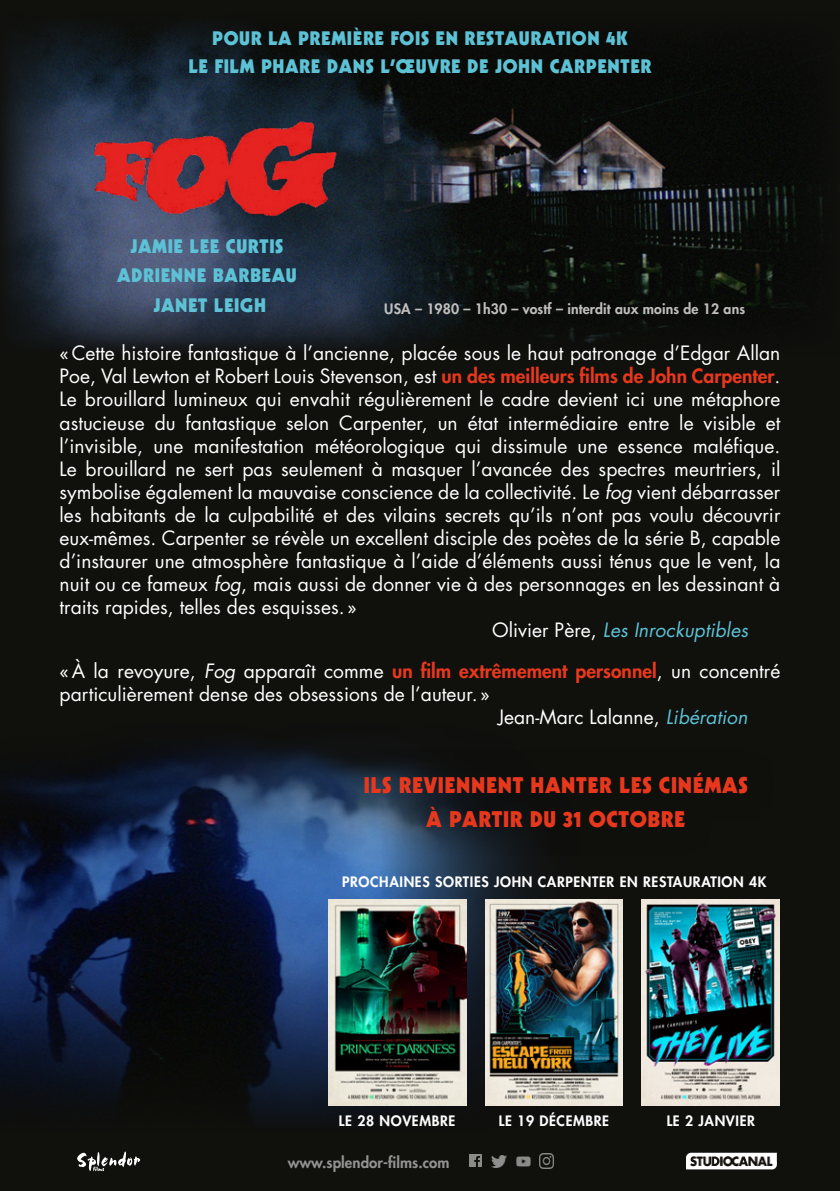
<style>
.page{position:relative;width:840px;height:1191px;background:#fff}
.page>*{position:absolute;margin:0;border:0;box-sizing:border-box;transform-origin:0 0}
.t1{font:900 22px/34px "Kabel LT Std";letter-spacing:.03em;color:#e7381d;text-align:center}
.t2{font:19.2px "Futura Std";color:#fff}
.t3{font:italic 19.2px "Futura Std";color:#5dc2d5}
.t4{font:900 19px/29.4px "Kabel LT Std";letter-spacing:.035em;color:#5dc2d5;text-align:center}
.t5{font:800 15px "Futura Std";letter-spacing:.005em;color:#fff}
.t6{font:800 14px "Futura Std";letter-spacing:.045em;color:#fff}
.t7{font:800 14px "Futura Std";letter-spacing:.01em;color:#c1bebe}
.s1{font-weight:800;color:#e7381d}
.s2{font-style:italic}
.s3{font-style:normal;color:#fff}
.s4{font-style:italic;color:#5dc2d5}
</style>
<div class="page">
<div style="left:0;top:0;width:839px;height:1191px;background:#10100d"></div>
<img style="left:2px;top:26px;width:820px;height:316px">
<img style="left:0;top:745px;width:616px;height:372px">
<div style="left:46px;top:331px;width:748px;height:324px;background:#10100d"></div>
<div style="left:334px;top:745px;width:442px;height:113px;background:#0d0d0a;opacity:.9"></div>
<svg style="left:469px;top:1154px;width:12px;height:12px"></svg>
<img style="left:491px;top:1155px;width:14px;height:12px">
<img style="left:516px;top:1156px;width:15px;height:11px">
<img style="left:539px;top:1153px;width:14px;height:15px">
<svg style="left:77px;top:1151px;width:63px;height:20px"></svg>
<img style="left:686px;top:1153px;width:89px;height:16px">
<img style="left:641px;top:899px;width:138px;height:206px">
<img style="left:485px;top:899px;width:137px;height:206px">
<img style="left:328px;top:899px;width:138px;height:206px">
<img style="left:57px;top:92px;width:308px;height:160px">
<p class="t4" style="left:188px;top:24px;width:464px;line-height:28px">POUR LA PREMIÈRE FOIS EN RESTAURATION 4K<br>LE FILM PHARE DANS L’ŒUVRE DE JOHN CARPENTER</p>
<p class="t4" style="left:117px;top:231px;width:181px">JAMIE LEE CURTIS<br>ADRIENNE BARBEAU<br>JANET LEIGH</p>
<p class="t7" style="left:384px;top:300px;width:362px">USA – 1980 – 1h30 – vostf – interdit aux moins de 12 ans</p>
<p class="t2" style="left:60px;top:341px;width:722px">«Cette histoire fantastique à l’ancienne, placée sous le haut patronage d’Edgar Allan</p>
<p class="t2" style="left:60px;top:364px;width:722px">Poe, Val Lewton et Robert Louis Stevenson, est <span class="s1">un des meilleurs films de John Carpenter</span>.</p>
<p class="t2" style="left:60px;top:387px;width:722px">Le brouillard lumineux qui envahit régulièrement le cadre devient ici une métaphore</p>
<p class="t2" style="left:60px;top:410px;width:721px">astucieuse du fantastique selon Carpenter, un état intermédiaire entre le visible et</p>
<p class="t2" style="left:60px;top:433px;width:721px">l’invisible, une manifestation météorologique qui dissimule une essence maléfique.</p>
<p class="t2" style="left:60px;top:456px;width:722px">Le brouillard ne sert pas seulement à masquer l’avancée des spectres meurtriers, il</p>
<p class="t2" style="left:60px;top:479px;width:721px">symbolise également la mauvaise conscience de la collectivité. Le <span class="s2">fog</span> vient débarrasser</p>
<p class="t2" style="left:60px;top:502px;width:722px">les habitants de la culpabilité et des vilains secrets qu’ils n’ont pas voulu découvrir</p>
<p class="t2" style="left:60px;top:525px;width:721px">eux-mêmes. Carpenter se révèle un excellent disciple des poètes de la série B, capable</p>
<p class="t2" style="left:60px;top:548px;width:722px">d’instaurer une atmosphère fantastique à l’aide d’éléments aussi ténus que le vent, la</p>
<p class="t2" style="left:60px;top:571px;width:721px">nuit ou ce fameux <span class="s2">fog</span>, mais aussi de donner vie à des personnages en les dessinant à</p>
<p class="t2" style="left:60px;top:594px;width:298px">traits rapides, telles des esquisses. »</p>
<p class="t3" style="left:492px;top:617px;width:257px"><span class="s3">Olivier Père,</span> Les Inrockuptibles</p>
<p class="t2" style="left:60px;top:659px;width:721px">«À la revoyure, <span class="s2">Fog</span> apparaît comme <span class="s1">un film extrêmement personnel</span>, un concentré</p>
<p class="t2" style="left:60px;top:682px;width:431px">particulièrement dense des obsessions de l’auteur. »</p>
<p class="t2" style="left:497px;top:705px;width:251px">Jean-Marc Lalanne, <span class="s4">Libération</span></p>
<p class="t1" style="left:363px;top:768px;width:385px">ILS REVIENNENT HANTER LES CINÉMAS<br>À PARTIR DU 31 OCTOBRE</p>
<p class="t6" style="left:342px;top:873px;width:425px">PROCHAINES SORTIES JOHN CARPENTER EN RESTAURATION 4K</p>
<p class="t6" style="left:339px;top:1112px;width:118px">LE 28 NOVEMBRE</p>
<p class="t6" style="left:498px;top:1112px;width:112px">LE 19 DÉCEMBRE</p>
<p class="t6" style="left:666px;top:1112px;width:90px">LE 2 JANVIER</p>
<p class="t5" style="left:287px;top:1152px;width:163px">www.splendor-films.com</p>
</div>
